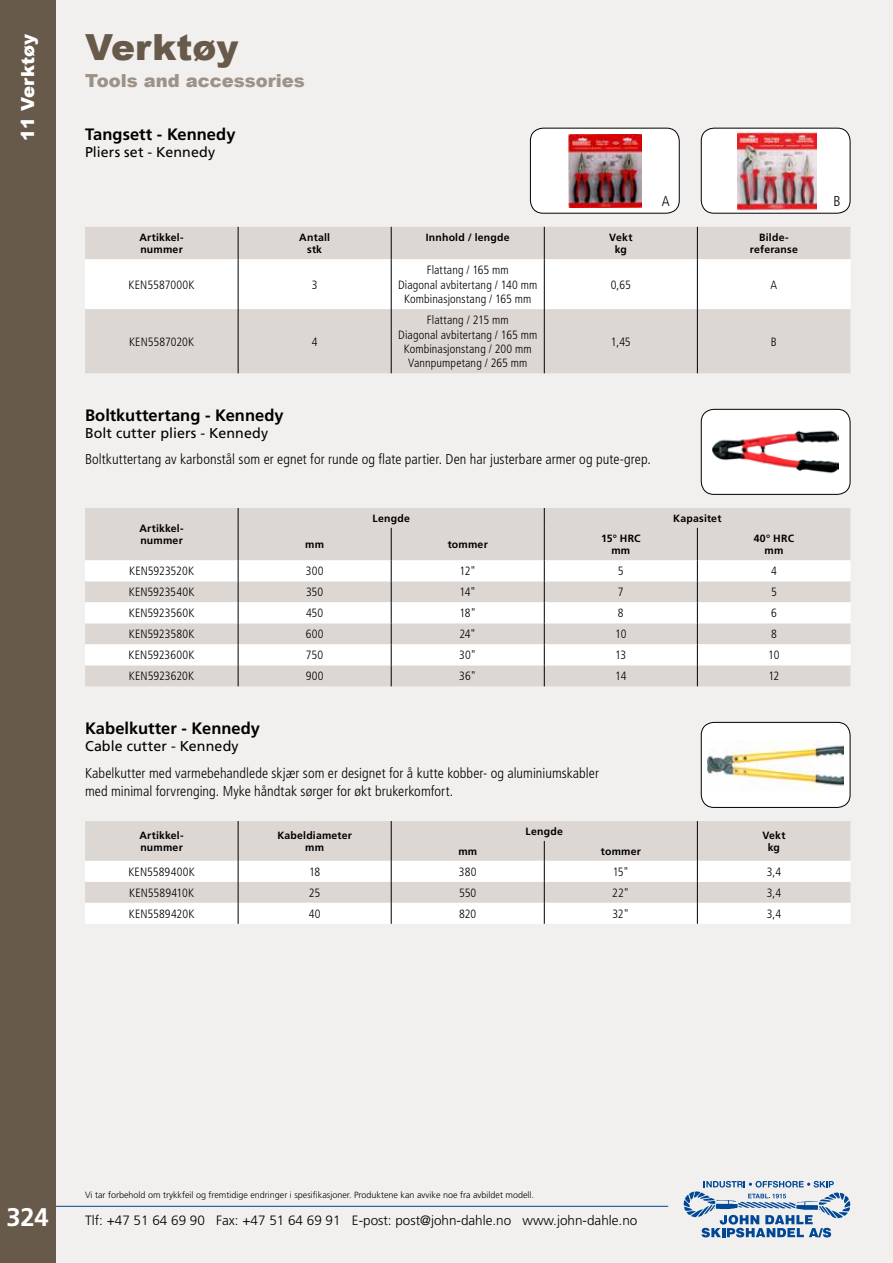
<style>
.page{position:relative;width:893px;height:1263px;background:#f2f0ef}
.page>*{position:absolute;margin:0;border:0;box-sizing:border-box;transform-origin:0 0}
.t1{font:900 36px "Arial";color:#685a4b}
.t2{font:700 25.5px "Frutiger LT Std";color:#fff}
.t3{font:900 18px "Arial";color:#9d9287}
.t4{font:900 18px "Arial";color:#fff}
.t5{font:700 16.5px "Frutiger LT Std";color:#000}
.t6{font:300 condensed 14.25px/18.8px "Frutiger LT Std";letter-spacing:.005em;color:#000}
.t7{font:14.25px "Frutiger LT Std";letter-spacing:.01em;color:#000}
.t8{font:300 13.5px "Frutiger LT Std";color:#000}
.t9{font:300 condensed 12px/14.4px "Frutiger LT Std";letter-spacing:.01em;color:#000;text-align:center}
.t10{font:700 10.5px/12.6px "Frutiger LT Std";letter-spacing:.02em;color:#000;text-align:center}
.t11{font:300 9px "Frutiger LT Std";color:#000}
</style>
<div class="page">
<hr style="left:0;top:1206px;width:668px;height:1px;background:#004896">
<div style="left:0;top:0;width:55px;height:1263px;background:#685a4b"></div>
<svg style="left:684px;top:1181px;width:166px;height:56px"></svg>
<div style="left:85px;top:227px;width:765px;height:146px;background:#dcd7d3"></div>
<div style="left:85px;top:259px;width:765px;height:50px;background:#fff"></div>
<hr style="left:238px;top:227px;width:1px;height:32px;background:#000">
<hr style="left:391px;top:227px;width:1px;height:32px;background:#000">
<hr style="left:544px;top:227px;width:1px;height:32px;background:#000">
<hr style="left:697px;top:227px;width:1px;height:32px;background:#000">
<hr style="left:238px;top:259px;width:1px;height:50px;background:#000">
<hr style="left:391px;top:259px;width:1px;height:50px;background:#000">
<hr style="left:544px;top:259px;width:1px;height:50px;background:#000">
<hr style="left:697px;top:259px;width:1px;height:50px;background:#000">
<hr style="left:238px;top:309px;width:1px;height:64px;background:#000">
<hr style="left:391px;top:309px;width:1px;height:64px;background:#000">
<hr style="left:544px;top:309px;width:1px;height:64px;background:#000">
<hr style="left:697px;top:309px;width:1px;height:64px;background:#000">
<div style="left:85px;top:508px;width:765px;height:178px;background:#dcd7d3"></div>
<svg style="left:85px;top:560px;width:765px;height:105px;fill:#fff"></svg>
<svg style="left:238px;top:508px;width:1px;height:20px"></svg>
<svg style="left:544px;top:508px;width:1px;height:20px"></svg>
<hr style="left:238px;top:528px;width:1px;height:32px;background:#000">
<hr style="left:391px;top:528px;width:1px;height:32px;background:#000">
<hr style="left:544px;top:528px;width:1px;height:32px;background:#000">
<hr style="left:697px;top:528px;width:1px;height:32px;background:#000">
<svg style="left:238px;top:560px;width:1px;height:126px"></svg>
<svg style="left:391px;top:560px;width:1px;height:126px"></svg>
<svg style="left:544px;top:560px;width:1px;height:126px"></svg>
<svg style="left:697px;top:560px;width:1px;height:126px"></svg>
<div style="left:85px;top:821px;width:765px;height:40px;background:#dcd7d3"></div>
<svg style="left:85px;top:861px;width:765px;height:63px;fill:#fff"></svg>
<svg style="left:238px;top:821px;width:1px;height:103px"></svg>
<svg style="left:391px;top:821px;width:1px;height:103px"></svg>
<svg style="left:544px;top:841px;width:1px;height:83px"></svg>
<svg style="left:697px;top:821px;width:1px;height:103px"></svg>
<div style="left:530px;top:128px;width:149px;height:85px;background:#fff;border-radius:13px"></div>
<img style="left:568px;top:134px;width:73px;height:74px">
<div style="left:530px;top:128px;width:150px;height:86px;border:1px solid #000;border-radius:13px"></div>
<div style="left:701px;top:128px;width:149px;height:85px;background:#fff;border-radius:13px"></div>
<img style="left:737px;top:132px;width:79px;height:79px">
<div style="left:701px;top:128px;width:149px;height:86px;border:1px solid #000;border-radius:13px"></div>
<div style="left:701px;top:409px;width:149px;height:85px;background:#fff;border-radius:13px"></div>
<img style="left:713px;top:430px;width:126px;height:44px">
<div style="left:701px;top:409px;width:149px;height:86px;border:1px solid #000;border-radius:13px"></div>
<div style="left:701px;top:722px;width:149px;height:85px;background:#fff;border-radius:13px"></div>
<img style="left:708px;top:741px;width:136px;height:50px">
<div style="left:701px;top:722px;width:149px;height:86px;border:1px solid #000;border-radius:13px"></div>
<h3 class="t4" style="left:18px;top:141px;width:108px;rotate:-90deg">11 Verktøy</h3>
<h1 class="t1" style="left:85px;top:27px;width:155px">Verktøy</h1>
<h3 class="t3" style="left:85px;top:70px;width:221px">Tools and accessories</h3>
<h3 class="t5" style="left:85px;top:125px;width:152px">Tangsett - Kennedy</h3>
<p class="t7" style="left:85px;top:144px;width:132px">Pliers set - Kennedy</p>
<p class="t6" style="left:662px;top:192px;width:9px">A</p>
<p class="t6" style="left:834px;top:192px;width:9px">B</p>
<p class="t10" style="left:139px;top:231px;width:46px;text-align:left">Artikkel&shy;nummer</p>
<p class="t10" style="left:299px;top:231px;width:32px">Antall stk</p>
<p class="t10" style="left:426px;top:231px;width:85px">Innhold / lengde</p>
<p class="t10" style="left:609px;top:231px;width:25px">Vekt kg</p>
<p class="t10" style="left:750px;top:231px;width:50px">Bilde&shy;referanse</p>
<p class="t9" style="left:129px;top:277px;width:67px">KEN5587000K</p>
<p class="t9" style="left:312px;top:277px;width:7px">3</p>
<p class="t9" style="left:398px;top:263px;width:141px">Flattang / 165 mm<br>Diagonal avbitertang / 140 mm<br>Kombinasjonstang / 165 mm</p>
<p class="t9" style="left:611px;top:277px;width:22px">0,65</p>
<p class="t9" style="left:771px;top:277px;width:8px">A</p>
<p class="t9" style="left:129px;top:334px;width:67px">KEN5587020K</p>
<p class="t9" style="left:312px;top:334px;width:7px">4</p>
<p class="t9" style="left:398px;top:313px;width:141px">Flattang / 215 mm<br>Diagonal avbitertang / 165 mm<br>Kombinasjonstang / 200 mm<br>Vannpumpetang / 265 mm</p>
<p class="t9" style="left:611px;top:334px;width:21px">1,45</p>
<p class="t9" style="left:771px;top:334px;width:7px">B</p>
<h3 class="t5" style="left:85px;top:406px;width:200px">Boltkuttertang - Kennedy</h3>
<p class="t7" style="left:85px;top:425px;width:185px">Bolt cutter pliers - Kennedy</p>
<p class="t6" style="left:85px;top:450px;width:567px">Boltkuttertang av karbonstål som er egnet for runde og flate partier. Den har justerbare armer og pute-grep.</p>
<p class="t10" style="left:139px;top:522px;width:46px;text-align:left">Artikkel&shy;nummer</p>
<p class="t10" style="left:373px;top:512px;width:39px">Lengde</p>
<p class="t10" style="left:673px;top:512px;width:50px">Kapasitet</p>
<p class="t10" style="left:305px;top:538px;width:20px">mm</p>
<p class="t10" style="left:448px;top:538px;width:42px">tommer</p>
<p class="t10" style="left:601px;top:532px;width:41px">15° HRC mm</p>
<p class="t10" style="left:754px;top:532px;width:42px">40° HRC mm</p>
<p class="t9" style="left:129px;top:564px;width:67px">KEN5923520K</p>
<p class="t9" style="left:306px;top:564px;width:19px">300</p>
<p class="t9" style="left:459px;top:564px;width:18px">12"</p>
<p class="t9" style="left:618px;top:564px;width:7px">5</p>
<p class="t9" style="left:771px;top:564px;width:7px">4</p>
<p class="t9" style="left:129px;top:585px;width:67px">KEN5923540K</p>
<p class="t9" style="left:306px;top:585px;width:19px">350</p>
<p class="t9" style="left:459px;top:585px;width:18px">14"</p>
<p class="t9" style="left:618px;top:585px;width:7px">7</p>
<p class="t9" style="left:771px;top:585px;width:7px">5</p>
<p class="t9" style="left:129px;top:606px;width:67px">KEN5923560K</p>
<p class="t9" style="left:306px;top:606px;width:19px">450</p>
<p class="t9" style="left:459px;top:606px;width:18px">18"</p>
<p class="t9" style="left:618px;top:606px;width:7px">8</p>
<p class="t9" style="left:771px;top:606px;width:7px">6</p>
<p class="t9" style="left:129px;top:627px;width:67px">KEN5923580K</p>
<p class="t9" style="left:306px;top:627px;width:19px">600</p>
<p class="t9" style="left:459px;top:627px;width:18px">24"</p>
<p class="t9" style="left:615px;top:627px;width:13px">10</p>
<p class="t9" style="left:771px;top:627px;width:7px">8</p>
<p class="t9" style="left:129px;top:648px;width:67px">KEN5923600K</p>
<p class="t9" style="left:306px;top:648px;width:19px">750</p>
<p class="t9" style="left:459px;top:648px;width:19px">30"</p>
<p class="t9" style="left:615px;top:648px;width:13px">13</p>
<p class="t9" style="left:768px;top:648px;width:13px">10</p>
<p class="t9" style="left:129px;top:669px;width:67px">KEN5923620K</p>
<p class="t9" style="left:306px;top:669px;width:19px">900</p>
<p class="t9" style="left:459px;top:669px;width:18px">36"</p>
<p class="t9" style="left:615px;top:669px;width:13px">14</p>
<p class="t9" style="left:768px;top:669px;width:12px">12</p>
<h3 class="t5" style="left:85px;top:719px;width:177px">Kabelkutter - Kennedy</h3>
<p class="t7" style="left:85px;top:738px;width:155px">Cable cutter - Kennedy</p>
<p class="t6" style="left:85px;top:763px;width:515px">Kabelkutter med varmebehandlede skjær som er designet for å kutte kobber- og aluminiumskabler med minimal forvrenging. Myke håndtak sørger for økt brukerkomfort.</p>
<p class="t10" style="left:139px;top:829px;width:46px;text-align:left">Artikkel&shy;nummer</p>
<p class="t10" style="left:277px;top:829px;width:76px">Kabeldiameter mm</p>
<p class="t10" style="left:526px;top:825px;width:39px">Lengde</p>
<p class="t10" style="left:762px;top:829px;width:25px">Vekt</p>
<p class="t10" style="left:458px;top:845px;width:20px">mm</p>
<p class="t10" style="left:768px;top:841px;width:14px">kg</p>
<p class="t10" style="left:601px;top:845px;width:42px">tommer</p>
<p class="t9" style="left:128px;top:865px;width:68px">KEN5589400K</p>
<p class="t9" style="left:309px;top:865px;width:13px">18</p>
<p class="t9" style="left:459px;top:865px;width:19px">380</p>
<p class="t9" style="left:613px;top:865px;width:18px">15"</p>
<p class="t9" style="left:767px;top:865px;width:16px">3,4</p>
<p class="t9" style="left:129px;top:886px;width:67px">KEN5589410K</p>
<p class="t9" style="left:309px;top:886px;width:13px">25</p>
<p class="t9" style="left:459px;top:886px;width:19px">550</p>
<p class="t9" style="left:612px;top:886px;width:19px">22"</p>
<p class="t9" style="left:767px;top:886px;width:16px">3,4</p>
<p class="t9" style="left:129px;top:907px;width:67px">KEN5589420K</p>
<p class="t9" style="left:309px;top:907px;width:13px">40</p>
<p class="t9" style="left:459px;top:907px;width:19px">820</p>
<p class="t9" style="left:612px;top:907px;width:18px">32"</p>
<p class="t9" style="left:767px;top:907px;width:16px">3,4</p>
<h2 class="t2" style="left:6px;top:1202px;width:44px">324</h2>
<p class="t11" style="left:85px;top:1190px;width:450px">Vi tar forbehold om trykkfeil og fremtidige endringer i spesifikasjoner. Produktene kan avvike noe fra avbildet modell.</p>
<p class="t8" style="left:85px;top:1213px;width:554px">Tlf: +47 51 64 69 90 Fax: +47 51 64 69 91 E-post: post@john-dahle.no www.john-dahle.no</p>
</div>
